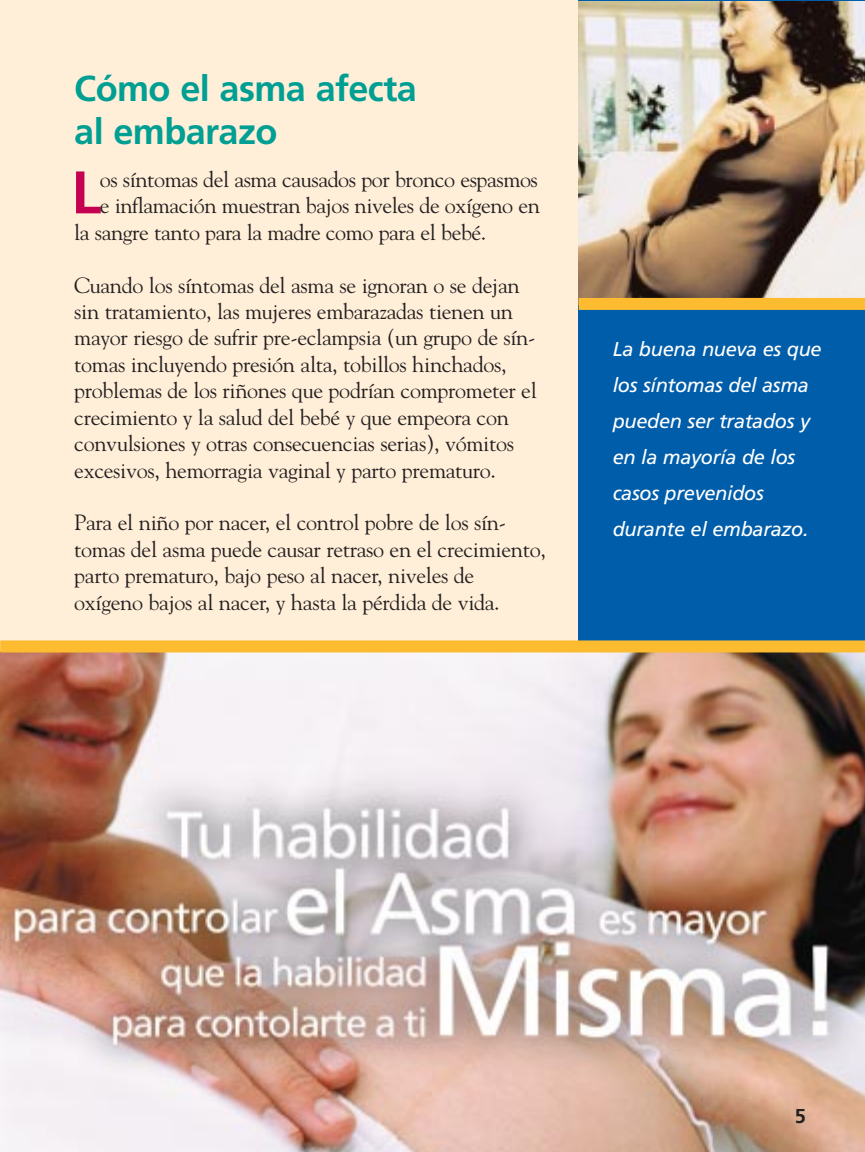
<style>
.page{position:relative;width:865px;height:1152px;background:#fff}
.page>*{position:absolute;margin:0;border:0;box-sizing:border-box;transform-origin:0 0}
.t1{font:700 60px "Frutiger";color:#c60051}
.t2{font:700 36px/43.2px "Frutiger";letter-spacing:-.015em;color:#009f93}
.t3{font:22px/26.4px "Goudy";letter-spacing:-.015em;color:#231f1f}
.t4{font:italic 20px/36px "Frutiger";letter-spacing:-.015em;color:#fff}
.t5{font:700 20px "Frutiger";color:#231f1f}
</style>
<div class="page">
<div style="left:0;top:0;width:864px;height:1151px;background:#ffeed8"></div>
<div style="left:578px;top:0;width:286px;height:1151px;background:#005daa"></div>
<img style="left:578px;top:2px;width:286px;height:296px">
<div style="left:578px;top:298px;width:286px;height:12px;background:#fdbb2f"></div>
<img style="left:0;top:652px;width:864px;height:499px">
<div style="left:0;top:640px;width:864px;height:12px;background:#fdbb2f"></div>
<h2 class="t2" style="left:74px;top:69px;width:344px">Cómo el asma afecta al embarazo</h2>
<h1 class="t1" style="left:71px;top:168px;width:31px">L</h1>
<p class="t3" style="left:100px;top:168px;width:439px">os síntomas del asma causados por bronco espasmos</p>
<p class="t3" style="left:100px;top:194px;width:441px">e inflamación muestran bajos niveles de oxígeno en</p>
<p class="t3" style="left:74px;top:221px;width:413px">la sangre tanto para la madre como para el bebé.</p>
<p class="t3" style="left:74px;top:273px;width:464px">Cuando los síntomas del asma se ignoran o se dejan sin tratamiento, las mujeres embarazadas tienen un mayor riesgo de sufrir pre-eclampsia (un grupo de sín&shy;tomas incluyendo presión alta, tobillos hinchados, problemas de los riñones que podrían comprometer el crecimiento y la salud del bebé y que empeora con convulsiones y otras consecuencias serias), vómitos excesivos, hemorragia vaginal y parto prematuro.</p>
<p class="t3" style="left:74px;top:511px;width:473px">Para el niño por nacer, el control pobre de los sín&shy;tomas del asma puede causar retraso en el crecimiento, parto prematuro, bajo peso al nacer, niveles de oxígeno bajos al nacer, y hasta la pérdida de vida.</p>
<p class="t4" style="left:612px;top:332px;width:210px">La buena nueva es que los síntomas del asma pueden ser tratados y en la mayoría de los casos prevenidos durante el embarazo.</p>
<p class="t5" style="left:794px;top:1107px;width:13px">5</p>
</div>
